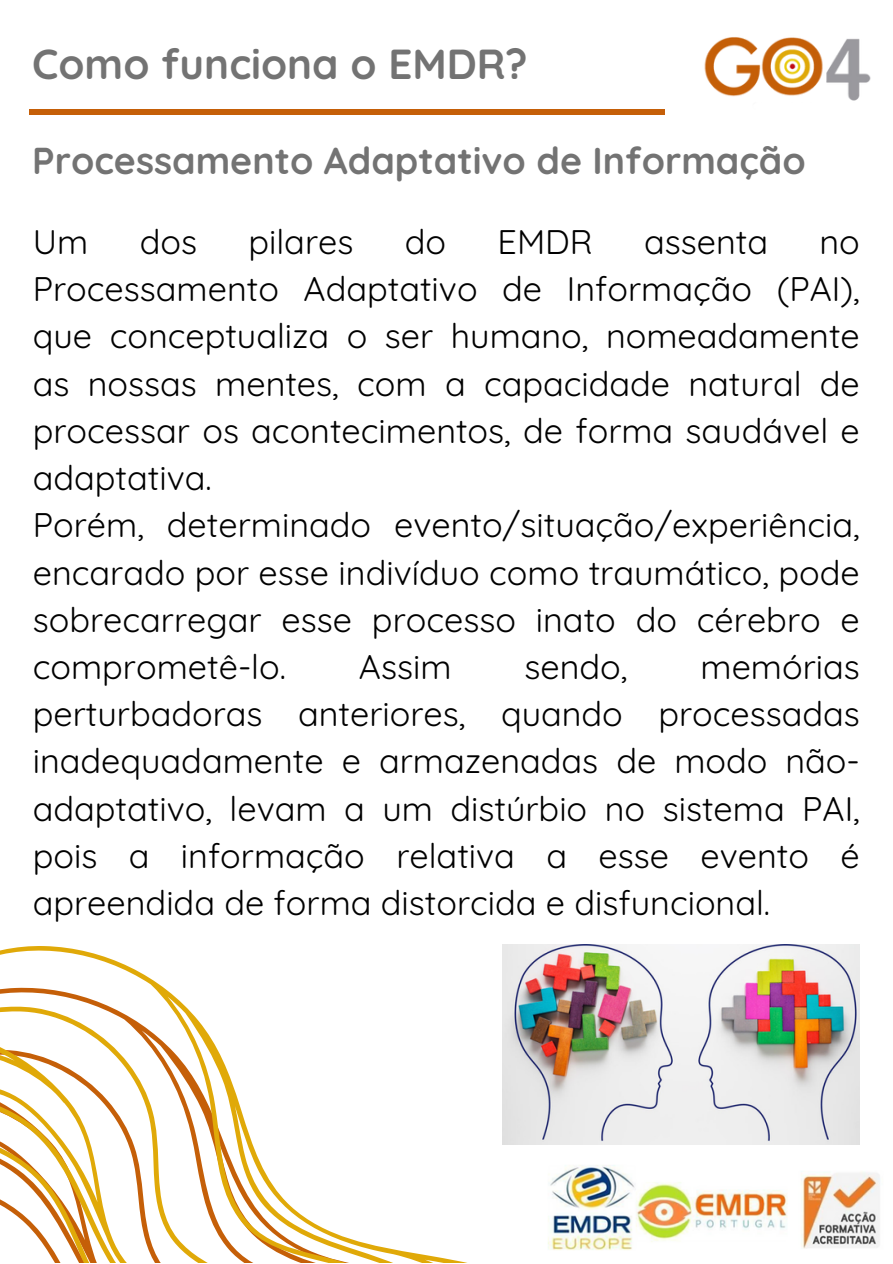
<style>
.page{position:relative;width:893px;height:1264px;background:#fff}
.page>*{position:absolute;margin:0;border:0;box-sizing:border-box;transform-origin:0 0}
.t1{font:700 42px "Quicksand";color:#737373}
.t2{font:700 37.5px "Quicksand";color:#737373}
.t3{font:34.2px/47.2px "Quicksand";color:#000;text-align:justify}
</style>
<div class="page">
<img style="left:548px;top:1165px;width:87px;height:85px">
<img style="left:636px;top:1171px;width:244px;height:78px">
<img style="left:704px;top:37px;width:167px;height:64px">
<div style="left:29px;top:109px;width:635px;height:6px;background:#c55f08"></div>
<svg style="left:0;top:944px;width:517px;height:318px"></svg>
<svg style="left:0;top:984px;width:389px;height:278px"></svg>
<img style="left:503px;top:944px;width:356px;height:200px">
<p class="t1" style="left:32px;top:37px;width:497px">Como funciona o EMDR?</p>
<p class="t2" style="left:32px;top:136px;width:775px">Processamento Adaptativo de Informação</p>
<p class="t3" style="left:33px;top:217px;width:57px">Um</p>
<p class="t3" style="left:140px;top:217px;width:59px">dos</p>
<p class="t3" style="left:248px;top:217px;width:106px">pilares</p>
<p class="t3" style="left:405px;top:217px;width:43px">do</p>
<p class="t3" style="left:497px;top:217px;width:97px">EMDR</p>
<p class="t3" style="left:644px;top:217px;width:125px">assenta</p>
<p class="t3" style="left:33px;top:217px;width:828px;text-indent:786px">no Processamento Adaptativo de Informação (PAI), que conceptualiza o ser humano, nomeadamente as nossas mentes, com a capacidade natural de processar os acontecimentos, de forma saudável e adaptativa.</p>
<p class="t3" style="left:33px;top:501px;width:828px">Porém, determinado evento/situação/experiência, encarado por esse indivíduo como traumático, pode sobrecarregar esse processo inato do cérebro e comprometê-lo.</p>
<p class="t3" style="left:359px;top:642px;width:94px">Assim</p>
<p class="t3" style="left:524px;top:642px;width:104px">sendo,</p>
<p class="t3" style="left:33px;top:642px;width:828px;text-indent:667px">memórias perturbadoras anteriores, quando processadas inadequadamente e armazenadas de modo não&shy;adaptativo, levam a um distúrbio no sistema PAI, pois a informação relativa a esse evento é apreendida de forma distorcida e disfuncional.</p>
</div>
